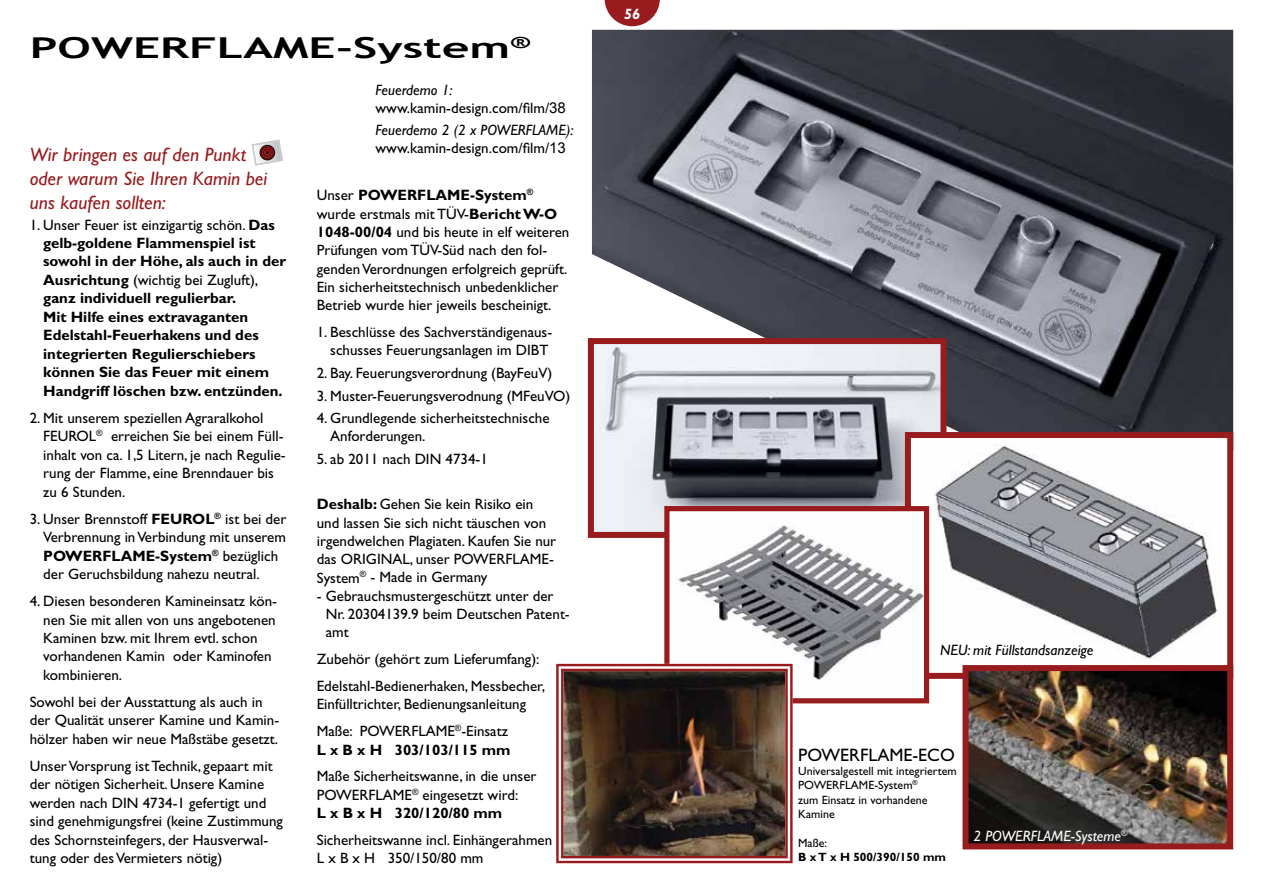
<style>
.page{position:relative;width:1263px;height:893px;background:#fff}
.page>*{position:absolute;margin:0;border:0;box-sizing:border-box;transform-origin:0 0}
.t1{font:700 28.8px "Trebuchet MS";color:#000;scale:1.65 1}
.t2{font:italic 19.5px/23.9px "Gill Sans";color:#981b1e}
.t3{font:18px "Gill Sans";color:#000}
.t4{font:15px/18.5px "Gill Sans";color:#000}
.t5{font:700 15px/18.5px "Gill Sans";color:#000}
.t6{font:italic 15px "Gill Sans";color:#000}
.t7{font:italic 15px "Gill Sans";color:#fff}
.t8{font:italic 700 15px "Gill Sans";color:#fff}
.t9{font:12px/14.4px "Gill Sans";color:#000}
.t10{font:700 12px "Gill Sans";color:#000}
.s1{font-weight:400}
.s2{font-weight:700}
.s3{font-style:italic}
.s4{font-family:"Arial"}
</style>
<div class="page">
<svg style="left:252px;top:140px;width:31px;height:26px"></svg>
<img style="left:592px;top:30px;width:641px;height:402px">
<svg style="left:588px;top:338px;width:358px;height:200px;background:#aba5ab"></svg>
<svg style="left:905px;top:432px;width:328px;height:247px"></svg>
<svg style="left:664px;top:506px;width:265px;height:197px"></svg>
<svg style="left:556px;top:664px;width:237px;height:199px"></svg>
<svg style="left:561px;top:669px;width:227px;height:189px;background:#433127"></svg>
<img style="left:962px;top:665px;width:271px;height:184px">
<svg style="left:605px;top:0;width:55px;height:26px"></svg>
<h1 class="t1" style="left:30px;top:29px;width:305px">POWERFLAME-System<sup>®</sup></h1>
<h2 class="t2" style="left:30px;top:143px;width:239px">Wir bringen es auf den Punkt oder warum Sie Ihren Kamin bei uns kaufen sollten:</h2>
<p class="t5" style="left:43px;top:215px;width:244px;text-indent:-13px"><span class="s1">1. Unser Feuer ist einzigartig schön.</span> Das gelb-goldene Flammenspiel ist sowohl in der Höhe, als auch in der Ausrichtung <span class="s1">(wichtig bei Zugluft), </span>ganz individuell regulierbar.<br>Mit Hilfe eines extravaganten Edelstahl-Feuerhakens und des integrierten Regulierschiebers können Sie das Feuer mit einem Handgriff löschen bzw. entzünden.</p>
<p class="t4" style="left:43px;top:408px;width:244px;text-indent:-13px">2. Mit unserem speziellen Agraralkohol FEUROL<sup>®</sup> erreichen Sie bei einem Füll&shy;inhalt von ca. 1,5 Litern, je nach Regulie&shy;rung der Flamme, eine Brenndauer bis zu 6 Stunden.</p>
<p class="t4" style="left:43px;top:509px;width:245px;text-indent:-13px">3. Unser Brennstoff <span class="s2">FEUROL</span><sup>®</sup> ist bei der Verbrennung in Verbindung mit unserem <span class="s2">POWERFLAME-System</span><sup>®</sup> bezüglich der Geruchsbildung nahezu neutral.</p>
<p class="t4" style="left:43px;top:592px;width:235px;text-indent:-13px">4. Diesen besonderen Kamineinsatz kön&shy;nen Sie mit allen von uns angebotenen<br>Kaminen bzw. mit Ihrem evtl. schon vorhandenen Kamin oder Kaminofen kombinieren.</p>
<p class="t4" style="left:30px;top:692px;width:251px">Sowohl bei der Ausstattung als auch in der Qualität unserer Kamine und Kamin&shy;hölzer haben wir neue Maßstäbe gesetzt.</p>
<p class="t4" style="left:30px;top:756px;width:255px">Unser Vorsprung ist Technik, gepaart mit der nötigen Sicherheit. Unsere Kamine werden nach DIN 4734-1 gefertigt und sind genehmigungsfrei (keine Zustimmung des Schornsteinfegers, der Hausverwal&shy;tung oder des Vermieters nötig)</p>
<p class="t4" style="left:375px;top:81px;width:192px;line-height:17.7px"><span class="s3">Feuerdemo 1: </span>www.kamin-design.com/film/<span class="s4">38</span></p>
<p class="t4" style="left:375px;top:121px;width:199px;line-height:17.7px"><span class="s3">Feuerdemo 2 (2 x POWERFLAME): </span>www.kamin-design.com/film/<span class="s4">13</span></p>
<p class="t4" style="left:317px;top:186px;width:254px">Unser <span class="s2">POWERFLAME-System</span><sup>® </sup>wurde erstmals mit TÜV-<span class="s2">Bericht W-O 1048-00/04</span> und bis heute in elf weiteren Prüfungen vom TÜV-Süd nach den fol&shy;genden Verordnungen erfolgreich geprüft.<br>Ein sicherheitstechnisch unbedenklicher Betrieb wurde hier jeweils bescheinigt.</p>
<p class="t4" style="left:317px;top:323px;width:237px;text-align:right">1. Beschlüsse des Sachverständigenaus&shy;schusses Feuerungsanlagen im DIBT</p>
<p class="t4" style="left:317px;top:364px;width:237px">2. Bay. Feuerungsverordnung (BayFeuV)</p>
<p class="t4" style="left:317px;top:386px;width:255px">3. Muster-Feuerungsverodnung (MFeuVO)</p>
<p class="t4" style="left:330px;top:409px;width:221px;text-indent:-13px">4. Grundlegende sicherheitstechnische<br>Anforderungen.</p>
<p class="t4" style="left:317px;top:450px;width:173px">5. ab 2011 nach DIN 4734-1</p>
<p class="t4" style="left:317px;top:495px;width:241px"><span class="s2">Deshalb:</span> Gehen Sie kein Risiko ein und lassen Sie sich nicht täuschen von irgendwelchen Plagiaten. Kaufen Sie nur das ORIGINAL, unser POWERFLAME-System<sup>®</sup> - Made in Germany</p>
<p class="t4" style="left:326px;top:586px;width:245px;text-indent:-9px">- Gebrauchsmustergeschützt unter der<br>Nr. 20304139.9 beim Deutschen Patent&shy;amt</p>
<p class="t4" style="left:317px;top:646px;width:230px;line-height:26.8px">Zubehör (gehört zum Lieferumfang):<br>Edelstahl-Bedienerhaken, Messbecher,</p>
<p class="t4" style="left:317px;top:691px;width:211px;line-height:26.8px">Einfülltrichter, Bedienungsanleitung<br>Maße: POWERFLAME<sup>®</sup>-Einsatz</p>
<p class="t5" style="left:317px;top:740px;width:195px">L x B x H 303/103/115 mm</p>
<p class="t4" style="left:317px;top:767px;width:221px">Maße Sicherheitswanne, in die unser<br>POWERFLAME<sup>®</sup> eingesetzt wird:<br><span class="s2">L x B x H 320/120/80 mm</span></p>
<p class="t4" style="left:317px;top:831px;width:237px">Sicherheitswanne incl. Einhängerahmen<br>L x B x H 350/150/80 mm</p>
<p class="t8" style="left:624px;top:6px;width:17px">56</p>
<p class="t6" style="left:940px;top:641px;width:155px">NEU: mit Füllstandsanzeige</p>
<p class="t3" style="left:798px;top:744px;width:158px">POWERFLAME-ECO</p>
<p class="t9" style="left:798px;top:764px;width:160px">Universalgestell mit integriertem<br>POWERFLAME-System<sup>®<br></sup>zum Einsatz in vorhandene<br>Kamine</p>
<p class="t9" style="left:798px;top:836px;width:30px">Maße:</p>
<p class="t10" style="left:798px;top:850px;width:149px">B x T x H 500/390/150 mm</p>
<p class="t7" style="left:973px;top:828px;width:155px">2 POWERFLAME-Systeme<sup>®</sup></p>
</div>
